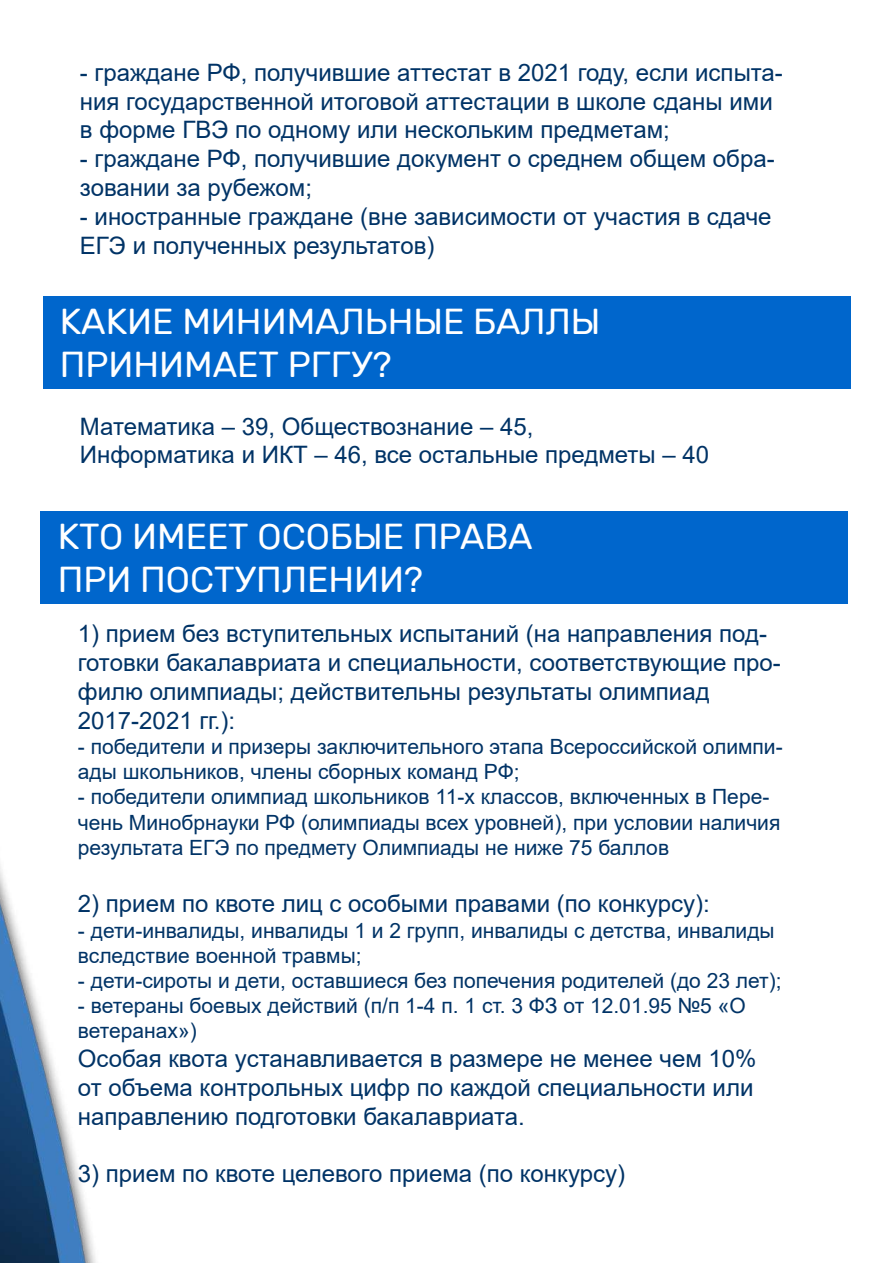
<style>
.page{position:relative;width:893px;height:1263px;background:#fff}
.page>*{position:absolute;margin:0;border:0;box-sizing:border-box;transform-origin:0 0}
.t1{font:36px/43.2px "Rubik";color:#fff}
.t2{font:24px/28.8px "Arial";color:#036}
.t3{font:21px/25.2px "Arial";color:#036}
</style>
<div class="page">
<img style="left:0;top:296px;width:851px;height:967px">
<p class="t2" style="left:80px;top:58px;width:704px">- граждане РФ, получившие аттестат в 2021 году, если испыта&shy;ния государственной итоговой аттестации в школе сданы ими в форме ГВЭ по одному или нескольким предметам;</p>
<p class="t2" style="left:80px;top:144px;width:696px">- граждане РФ, получившие документ о среднем общем обра&shy;зовании за рубежом;</p>
<p class="t2" style="left:80px;top:202px;width:693px">- иностранные граждане (вне зависимости от участия в сдаче<br>ЕГЭ и полученных результатов)</p>
<h1 class="t1" style="left:60px;top:300px;width:542px">КАКИЕ МИНИМАЛЬНЫЕ БАЛЛЫ<br>ПРИНИМАЕТ РГГУ?</h1>
<p class="t2" style="left:80px;top:412px;width:631px">Математика – 39, Обществознание – 45,<br>Информатика и ИКТ – 46, все остальные предметы – 40</p>
<h1 class="t1" style="left:58px;top:516px;width:477px">КТО ИМЕЕТ ОСОБЫЕ ПРАВА<br>ПРИ ПОСТУПЛЕНИИ?</h1>
<p class="t2" style="left:78px;top:619px;width:704px">1) прием без вступительных испытаний (на направления под&shy;готовки бакалавриата и специальности, соответствующие про&shy;филю олимпиады; действительны результаты олимпиад 2017-2021 гг.):</p>
<p class="t3" style="left:78px;top:734px;width:706px">- победители и призеры заключительного этапа Всероссийской олимпи&shy;ады школьников, члены сборных команд РФ;</p>
<p class="t3" style="left:78px;top:784px;width:704px">- победители олимпиад школьников 11-х классов, включенных в Пере&shy;чень Минобрнауки РФ (олимпиады всех уровней), при условии наличия результата ЕГЭ по предмету Олимпиады не ниже 75 баллов</p>
<p class="t2" style="left:78px;top:889px;width:633px">2) прием по квоте лиц с особыми правами (по конкурсу):</p>
<p class="t3" style="left:78px;top:917px;width:698px">- дети-инвалиды, инвалиды 1 и 2 групп, инвалиды с детства, инвалиды вследствие военной травмы;</p>
<p class="t3" style="left:78px;top:968px;width:705px">- дети-сироты и дети, оставшиеся без попечения родителей (до 23 лет);</p>
<p class="t3" style="left:78px;top:993px;width:669px">- ветераны боевых действий (п/п 1-4 п. 1 ст. 3 ФЗ от 12.01.95 №5 «О ветеранах»)</p>
<p class="t2" style="left:78px;top:1044px;width:680px">Особая квота устанавливается в размере не менее чем 10% от объема контрольных цифр по каждой специальности или направлению подготовки бакалавриата.</p>
<p class="t2" style="left:78px;top:1159px;width:549px">3) прием по квоте целевого приема (по конкурсу)</p>
</div>
